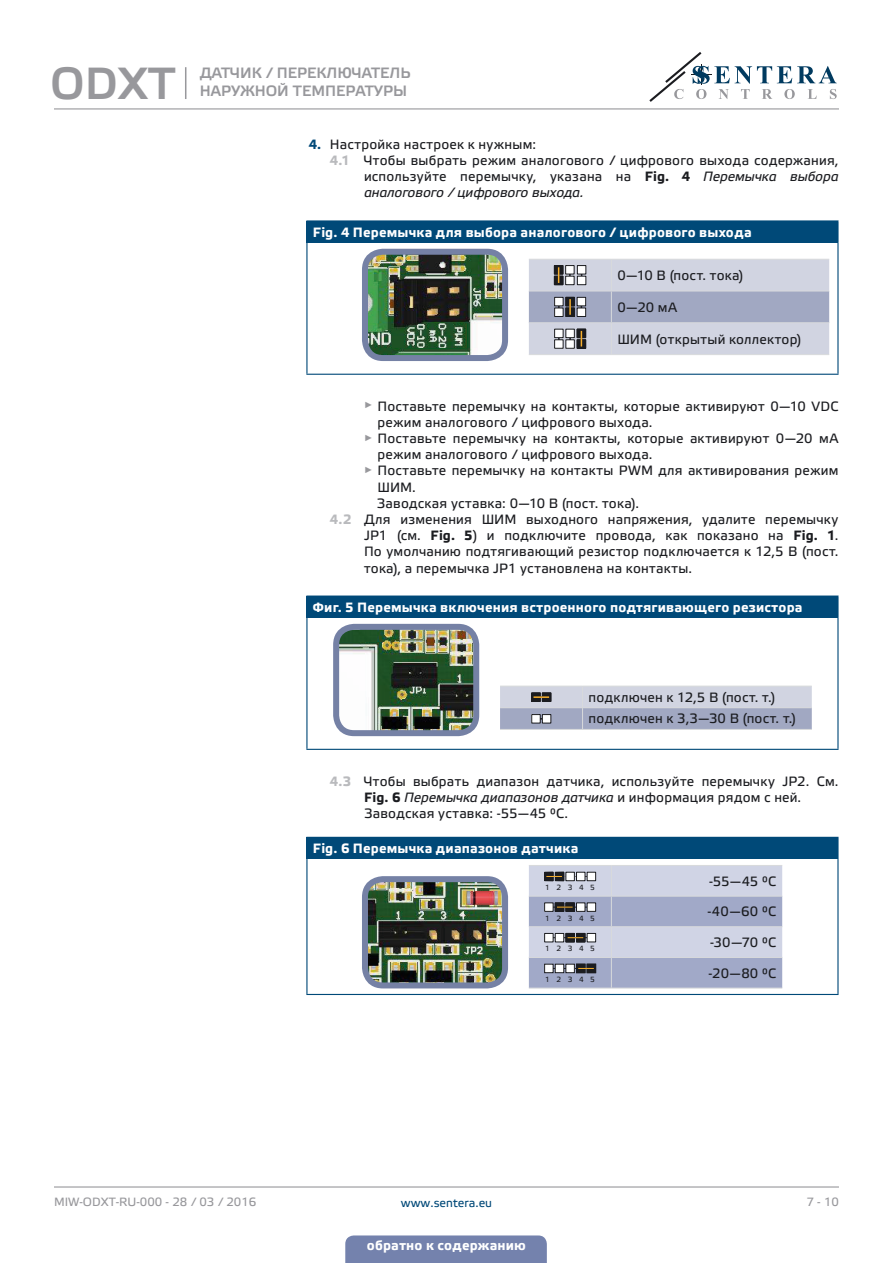
<style>
.page{position:relative;width:893px;height:1263px;background:#fff}
.page>*{position:absolute;margin:0;border:0;box-sizing:border-box;transform-origin:0 0}
.t1{font:45px "Etelka Medium Pro";color:#98989c}
.t2{font:15px "Etelka Medium Pro";color:#98989c}
.t3{font:13.5px/16.2px "Etelka Text Pro";letter-spacing:.015em;color:#1b1c20}
.t4{font:700 13.5px "Etelka Text Pro";letter-spacing:.015em;color:#fff}
.t5{font:italic 13.5px "Etelka Text Pro";letter-spacing:-.005em;color:#1b1c20}
.t6{font:12px "Etelka Text Pro";color:#98989c}
.t7{font:12px "Etelka Text Pro";color:#004978}
.t8{font:7.5px "Etelka Text Pro";color:#1b1c20}
.s1{font-weight:700;color:#004978}
.s2{font-weight:700;color:#b9babd}
.s3{font-weight:700}
.s4{font-style:italic}
</style>
<div class="page">
<hr style="left:54px;top:108px;width:785px;height:1px;background:#98989c">
<hr style="left:54px;top:1186px;width:785px;height:1px;background:#98989c">
<svg style="left:649px;top:52px;width:188px;height:50px"></svg>
<div style="left:345px;top:1235px;width:202px;height:28px;background:#7482ad"></div>
<div style="left:307px;top:221px;width:531px;height:22px;background:#004978"></div>
<hr style="left:306px;top:220px;width:532px;height:2px;background:#004978">
<svg style="left:306px;top:222px;width:1px;height:21px"></svg>
<hr style="left:306px;top:243px;width:1px;height:131px;background:#004978">
<hr style="left:837px;top:243px;width:1px;height:131px;background:#004978">
<hr style="left:306px;top:374px;width:532px;height:1px;background:#004978">
<img style="left:369px;top:256px;width:132px;height:98px">
<div style="left:362px;top:249px;width:146px;height:112px;border:6px solid #7581a5;border-radius:18px"></div>
<svg style="left:529px;top:259px;width:300px;height:96px;background:#bec2d1"></svg>
<div style="left:307px;top:596px;width:531px;height:22px;background:#004978"></div>
<hr style="left:306px;top:595px;width:532px;height:2px;background:#004978">
<svg style="left:306px;top:597px;width:1px;height:21px"></svg>
<hr style="left:306px;top:618px;width:1px;height:131px;background:#004978">
<hr style="left:837px;top:618px;width:1px;height:131px;background:#004978">
<hr style="left:306px;top:749px;width:532px;height:1px;background:#004978">
<img style="left:340px;top:631px;width:132px;height:98px">
<div style="left:333px;top:624px;width:146px;height:112px;border:6px solid #7581a5;border-radius:18px"></div>
<hr style="left:500px;top:729px;width:82px;height:1px;background:#d8dadc">
<hr style="left:582px;top:729px;width:230px;height:1px;background:#d8dadc">
<svg style="left:500px;top:686px;width:312px;height:43px;background:#b8bccf"></svg>
<div style="left:532px;top:714px;width:8px;height:9px;background:#fff"></div>
<div style="left:531px;top:714px;width:10px;height:9px;border:1px solid #1b1c20"></div>
<div style="left:542px;top:714px;width:9px;height:9px;background:#fff"></div>
<div style="left:542px;top:714px;width:9px;height:9px;border:1px solid #1b1c20"></div>
<div style="left:307px;top:837px;width:531px;height:22px;background:#004978"></div>
<hr style="left:306px;top:837px;width:532px;height:1px;background:#004978">
<svg style="left:306px;top:838px;width:1px;height:21px"></svg>
<hr style="left:306px;top:859px;width:1px;height:135px;background:#004978">
<hr style="left:837px;top:859px;width:1px;height:135px;background:#004978">
<hr style="left:306px;top:994px;width:532px;height:1px;background:#004978">
<img style="left:369px;top:883px;width:132px;height:98px">
<div style="left:362px;top:876px;width:146px;height:112px;border:6px solid #7581a5;border-radius:18px"></div>
<hr style="left:529px;top:988px;width:82px;height:1px;background:#d8dadc">
<hr style="left:611px;top:988px;width:171px;height:1px;background:#d8dadc">
<svg style="left:529px;top:865px;width:253px;height:123px;background:#b5bbd0"></svg>
<hr style="left:185px;top:67px;width:1px;height:32px;background:#98989c">
<h1 class="t1" style="left:50px;top:59px;width:127px">ODXT</h1>
<p class="t2" style="left:200px;top:65px;width:212px">ДАТЧИК / ПЕРЕКЛЮЧАТЕЛЬ</p>
<p class="t2" style="left:200px;top:83px;width:209px">НАРУЖНОЙ ТЕМПЕРАТУРЫ</p>
<p class="t3" style="left:309px;top:137px;width:229px"><span class="s1">4.</span> Настройка настроек к нужным:</p>
<p class="t3" style="left:330px;top:153px;width:510px"><span class="s2">4.1</span> Чтобы выбрать режим аналогового / цифрового выхода содержания,</p>
<p class="t3" style="left:364px;top:169px;width:476px">используйте перемычку, указана на <span class="s3">Fig. 4</span> <span class="s4">Перемычка выбора</span></p>
<p class="t5" style="left:364px;top:185px;width:221px">аналогового / цифрового выхода.</p>
<p class="t4" style="left:313px;top:225px;width:440px">Fig. 4 Перемычка для выбора аналогового / цифрового выхода</p>
<p class="t3" style="left:617px;top:268px;width:127px">0—10 В (пост. тока)</p>
<p class="t3" style="left:617px;top:300px;width:61px">0—20 мА</p>
<p class="t3" style="left:617px;top:332px;width:185px">ШИМ (открытый коллектор)</p>
<p class="t3" style="left:364px;top:399px;width:476px"><sup>►</sup> Поставьте перемычку на контакты, которые активируют 0—10 VDC</p>
<p class="t3" style="left:377px;top:415px;width:277px">режим аналогового / цифрового выхода.</p>
<p class="t3" style="left:364px;top:431px;width:476px"><sup>►</sup> Поставьте перемычку на контакты, которые активируют 0—20 мА</p>
<p class="t3" style="left:377px;top:447px;width:277px">режим аналогового / цифрового выхода.</p>
<p class="t3" style="left:364px;top:463px;width:476px"><sup>►</sup> Поставьте перемычку на контакты PWM для активирования режим</p>
<p class="t3" style="left:377px;top:480px;width:40px">ШИМ.</p>
<p class="t3" style="left:377px;top:496px;width:264px">Заводская уставка: 0—10 В (пост. тока).</p>
<p class="t3" style="left:330px;top:512px;width:510px"><span class="s2">4.2</span> Для изменения ШИМ выходного напряжения, удалите перемычку</p>
<p class="t3" style="left:364px;top:528px;width:476px">JP1 (см. <span class="s3">Fig. 5</span>) и подключите провода, как показано на <span class="s3">Fig. 1</span>.</p>
<p class="t3" style="left:364px;top:544px;width:476px">По умолчанию подтягивающий резистор подключается к 12,5 В (пост.</p>
<p class="t3" style="left:364px;top:561px;width:330px">тока), а перемычка JP1 установлена на контакты.</p>
<p class="t4" style="left:313px;top:600px;width:491px">Фиг. 5 Перемычка включения встроенного подтягивающего резистора</p>
<p class="t3" style="left:588px;top:687px;width:209px;line-height:21.6px">подключен к 12,5 В (пост. т.) подключен к 3,3—30 В (пост. т.)</p>
<p class="t3" style="left:364px;top:774px;width:476px;text-indent:-34px"><span class="s2">4.3</span> Чтобы выбрать диапазон датчика, используйте перемычку JP2. См.<br><span class="s3">Fig. 6</span> <span class="s4">Перемычка диапазонов датчика</span> и информация рядом с ней.<br>Заводская уставка: -55—45 °C.</p>
<p class="t4" style="left:313px;top:841px;width:267px">Fig. 6 Перемычка диапазонов датчика</p>
<p class="t8" style="left:545px;top:883px;width:51px">1 2 3 4 5</p>
<p class="t3" style="left:709px;top:874px;width:69px">-55—45 °C</p>
<p class="t8" style="left:545px;top:914px;width:51px">1 2 3 4 5</p>
<p class="t8" style="left:545px;top:945px;width:51px">1 2 3 4 5</p>
<p class="t8" style="left:545px;top:975px;width:51px">1 2 3 4 5</p>
<p class="t3" style="left:707px;top:904px;width:70px">-40—60 °C</p>
<p class="t3" style="left:710px;top:935px;width:67px">-30—70 °C</p>
<p class="t3" style="left:709px;top:966px;width:69px">-20—80 °C</p>
<p class="t6" style="left:54px;top:1195px;width:204px">MIW-ODXT-RU-000 - 28 / 03 / 2016</p>
<p class="t7" style="left:401px;top:1196px;width:93px">www.sentera.eu</p>
<p class="t6" style="left:806px;top:1195px;width:34px">7 - 10</p>
<p class="t4" style="left:367px;top:1238px;width:161px">обратно к содержанию</p>
</div>
